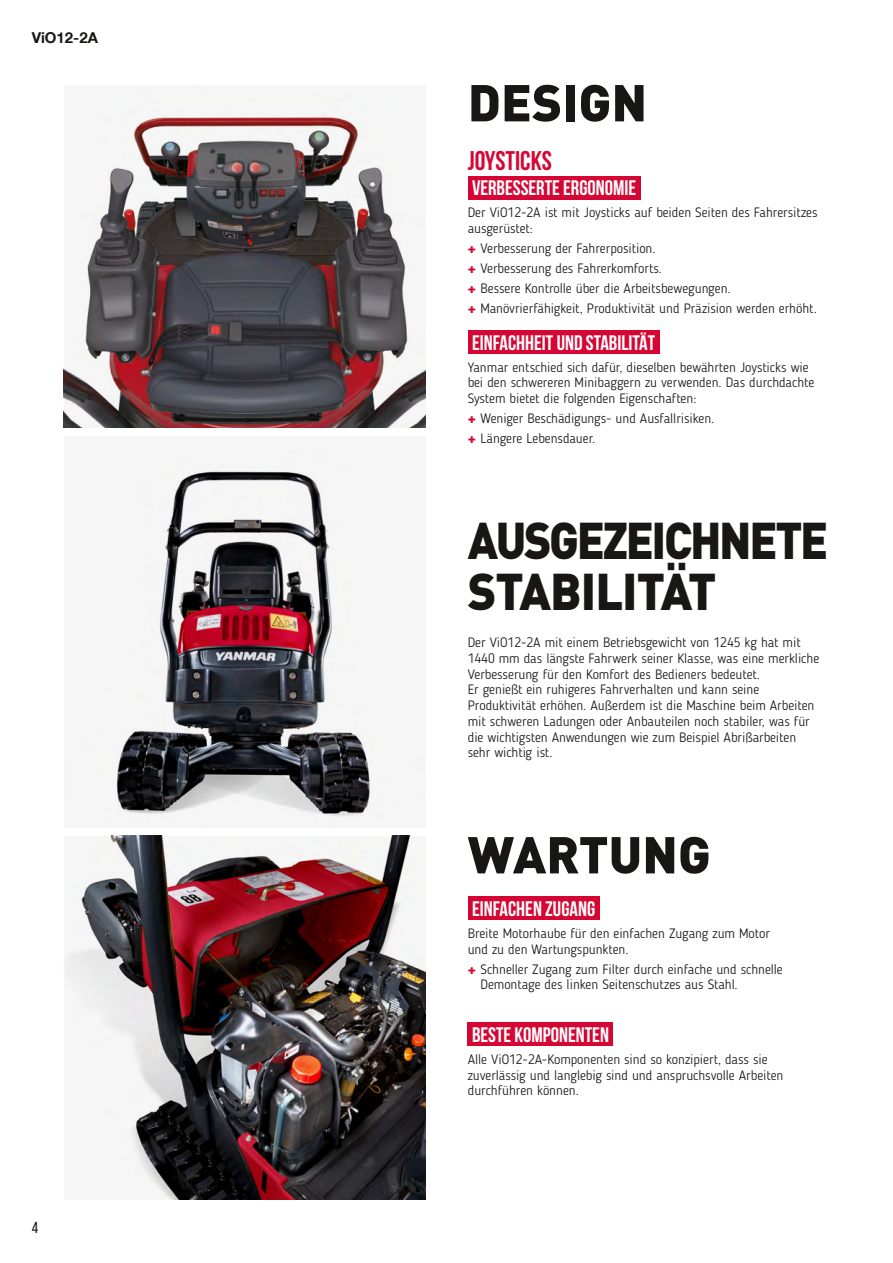
<style>
.page{position:relative;width:893px;height:1263px;background:#fff}
.page>*{position:absolute;margin:0;border:0;box-sizing:border-box;transform-origin:0 0}
.t1{font:900 51px/51px "DIN Pro";letter-spacing:-.05em;color:#181716;scale:.91 1}
.t2{font:900 51px "DIN Pro";color:#181716}
.t3{font:900 51px "DIN Pro";letter-spacing:-.02em;color:#181716}
.t4{font:700 27px "Bebas Neue";color:#d50634}
.t5{font:700 21px "Bebas Neue";color:#fff}
.t6{font:15.9px "Bebas Neue";color:#181716}
.t7{font:700 15px "Helvetica Neue LT Com";color:#181716}
.t8{font:300 13.5px/15.8px "Blogger Sans";color:#181716}
.s1{font-family:"Helvetica Neue LT Com";font-weight:900;color:#d50634}
</style>
<div class="page">
<div style="left:468px;top:176px;width:172px;height:23px;background:#d50634"></div>
<div style="left:468px;top:331px;width:191px;height:23px;background:#d50634"></div>
<div style="left:468px;top:897px;width:131px;height:23px;background:#d50634"></div>
<div style="left:468px;top:1023px;width:145px;height:23px;background:#d50634"></div>
<img style="left:64px;top:85px;width:361px;height:342px">
<img style="left:96px;top:452px;width:329px;height:375px">
<img style="left:64px;top:836px;width:361px;height:363px">
<p class="t7" style="left:32px;top:28px;width:68px">ViO12-2A</p>
<p class="t6" style="left:32px;top:1219px;width:8px">4</p>
<h1 class="t3" style="left:468px;top:59px;width:181px">DESIGN</h1>
<h2 class="t4" style="left:468px;top:145px;width:86px">JOYSTICKS</h2>
<h3 class="t5" style="left:472px;top:176px;width:166px">VERBESSERTE ERGONOMIE</h3>
<p class="t8" style="left:468px;top:204px;width:351px">Der ViO12-2A ist mit Joysticks auf beiden Seiten des Fahrersitzes ausgerüstet:</p>
<p class="t8" style="left:468px;top:238px;width:351px;line-height:20px"><span class="s1">+</span> Verbesserung der Fahrerposition.<br><span class="s1">+</span> Verbesserung des Fahrerkomforts.<br><span class="s1">+</span> Bessere Kontrolle über die Arbeitsbewegungen.<br><span class="s1">+</span> Manövrierfähigkeit, Produktivität und Präzision werden erhöht.</p>
<h3 class="t5" style="left:472px;top:331px;width:185px">EINFACHHEIT UND STABILITÄT</h3>
<p class="t8" style="left:468px;top:359px;width:348px">Yanmar entschied sich dafür, dieselben bewährten Joysticks wie bei den schwereren Minibaggern zu verwenden. Das durchdachte<br>System bietet die folgenden Eigenschaften:</p>
<p class="t8" style="left:468px;top:408px;width:248px;line-height:20px"><span class="s1">+</span> Weniger Beschädigungs- und Ausfallrisiken. <span class="s1">+</span> Längere Lebensdauer.</p>
<h1 class="t1" style="left:468px;top:508px;width:398px">AUSGEZEICHNETE<br>STABILITÄT</h1>
<p class="t8" style="left:468px;top:635px;width:353px">Der ViO12-2A mit einem Betriebsgewicht von 1245 kg hat mit 1440 mm das längste Fahrwerk seiner Klasse, was eine merkliche Verbesserung für den Komfort des Bedieners bedeutet.<br>Er genießt ein ruhigeres Fahrverhalten und kann seine Produktivität erhöhen. Außerdem ist die Maschine beim Arbeiten mit schweren Ladungen oder Anbauteilen noch stabiler, was für die wichtigsten Anwendungen wie zum Beispiel Abrißarbeiten sehr wichtig ist.</p>
<h1 class="t2" style="left:468px;top:811px;width:245px">WARTUNG</h1>
<h3 class="t5" style="left:472px;top:897px;width:125px">EINFACHEN ZUGANG</h3>
<p class="t8" style="left:468px;top:925px;width:304px">Breite Motorhaube für den einfachen Zugang zum Motor und zu den Wartungspunkten.</p>
<p class="t8" style="left:480px;top:961px;width:304px;text-indent:-13px"><span class="s1">+</span> Schneller Zugang zum Filter durch einfache und schnelle<br>Demontage des linken Seitenschutzes aus Stahl.</p>
<h3 class="t5" style="left:472px;top:1023px;width:138px">BESTE KOMPONENTEN</h3>
<p class="t8" style="left:468px;top:1051px;width:317px">Alle ViO12-2A-Komponenten sind so konzipiert, dass sie zuverlässig und langlebig sind und anspruchsvolle Arbeiten durchführen können.</p>
</div>
